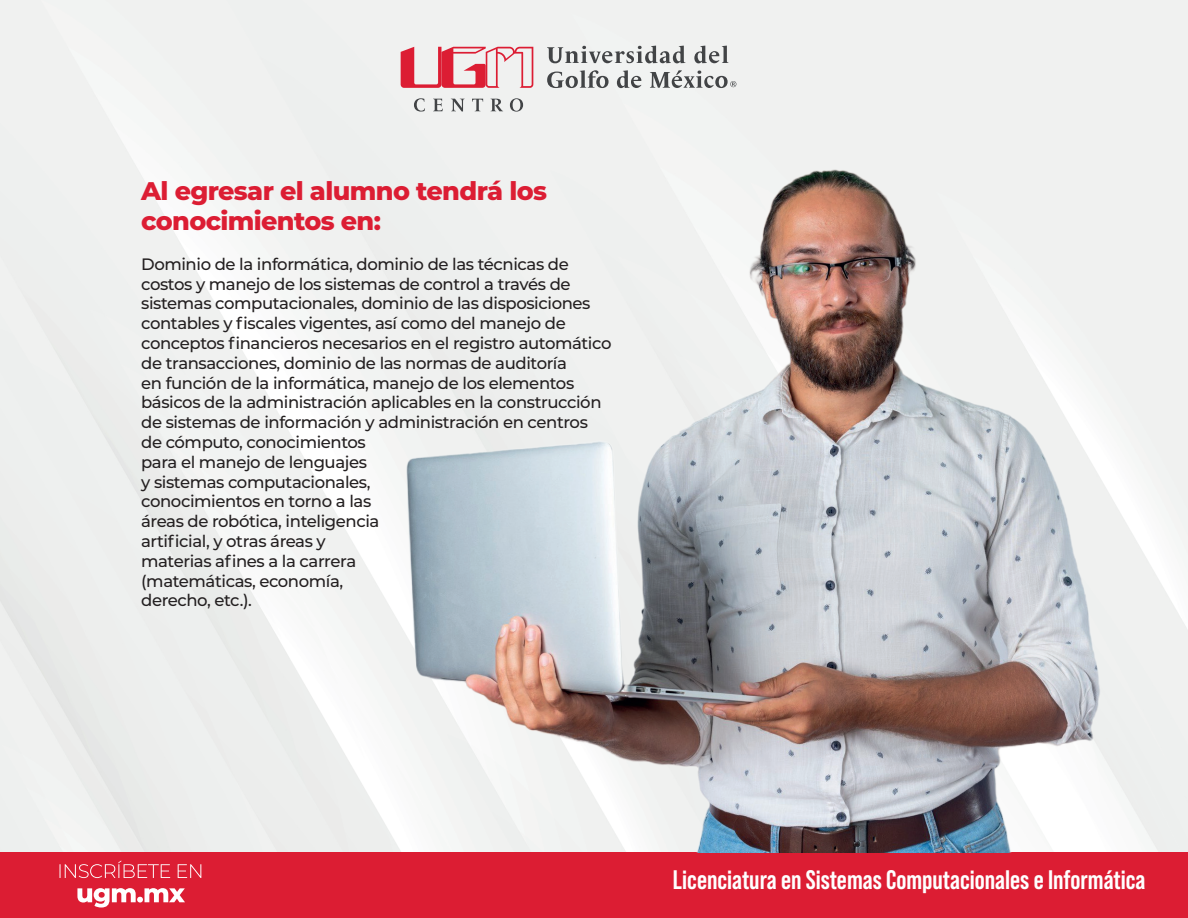
<style>
.page{position:relative;width:1188px;height:918px;background:#fff}
.page>*{position:absolute;margin:0;border:0;box-sizing:border-box;transform-origin:0 0}
.t1{font:700 26.7px "Bebas Neue Pro";color:#fff}
.t2{font:800 25.5px/30.6px "Montserrat";letter-spacing:-.025em;color:#dc1d33}
.t3{font:500 16.5px/19.8px "Montserrat";letter-spacing:-.025em;color:#231f20}
</style>
<div class="page">
<div style="left:0;top:852px;width:1188px;height:66px;background:#dc1d33"></div>
<svg style="left:77px;top:888px;width:108px;height:20px"></svg>
<svg style="left:60px;top:861px;width:141px;height:17px"></svg>
<svg style="left:401px;top:47px;width:132px;height:41px"></svg>
<svg style="left:414px;top:98px;width:11px;height:14px"></svg>
<svg style="left:433px;top:99px;width:10px;height:12px"></svg>
<svg style="left:451px;top:99px;width:14px;height:12px"></svg>
<svg style="left:472px;top:99px;width:11px;height:12px"></svg>
<svg style="left:491px;top:99px;width:12px;height:12px"></svg>
<svg style="left:510px;top:98px;width:13px;height:14px"></svg>
<svg style="left:547px;top:70px;width:62px;height:18px"></svg>
<svg style="left:617px;top:70px;width:24px;height:18px"></svg>
<svg style="left:694px;top:46px;width:34px;height:17px"></svg>
<svg style="left:547px;top:46px;width:138px;height:17px"></svg>
<svg style="left:650px;top:70px;width:86px;height:18px"></svg>
<img style="left:393px;top:162px;width:719px;height:690px">
<h2 class="t2" style="left:141px;top:174px;width:407px">Al egresar el alumno tendrá los conocimientos en:</h2>
<p class="t3" style="left:141px;top:253px;width:472px">Dominio de la informática, dominio de las técnicas de costos y manejo de los sistemas de control a través de sistemas computacionales, dominio de las disposiciones contables y fiscales vigentes, así como del manejo de conceptos financieros necesarios en el registro automático de transacciones, dominio de las normas de auditoría<br>en función de la informática, manejo de los elementos básicos de la administración aplicables en la construcción de sistemas de información y administración en centros de cómputo, conocimientos<br>para el manejo de lenguajes<br>y sistemas computacionales,<br>conocimientos en torno a las<br>áreas de robótica, inteligencia<br>artificial, y otras áreas y<br>materias afines a la carrera<br>(matemáticas, economía,<br>derecho, etc.).</p>
<h1 class="t1" style="left:673px;top:864px;width:474px">Licenciatura en Sistemas Computacionales e Informática</h1>
</div>
